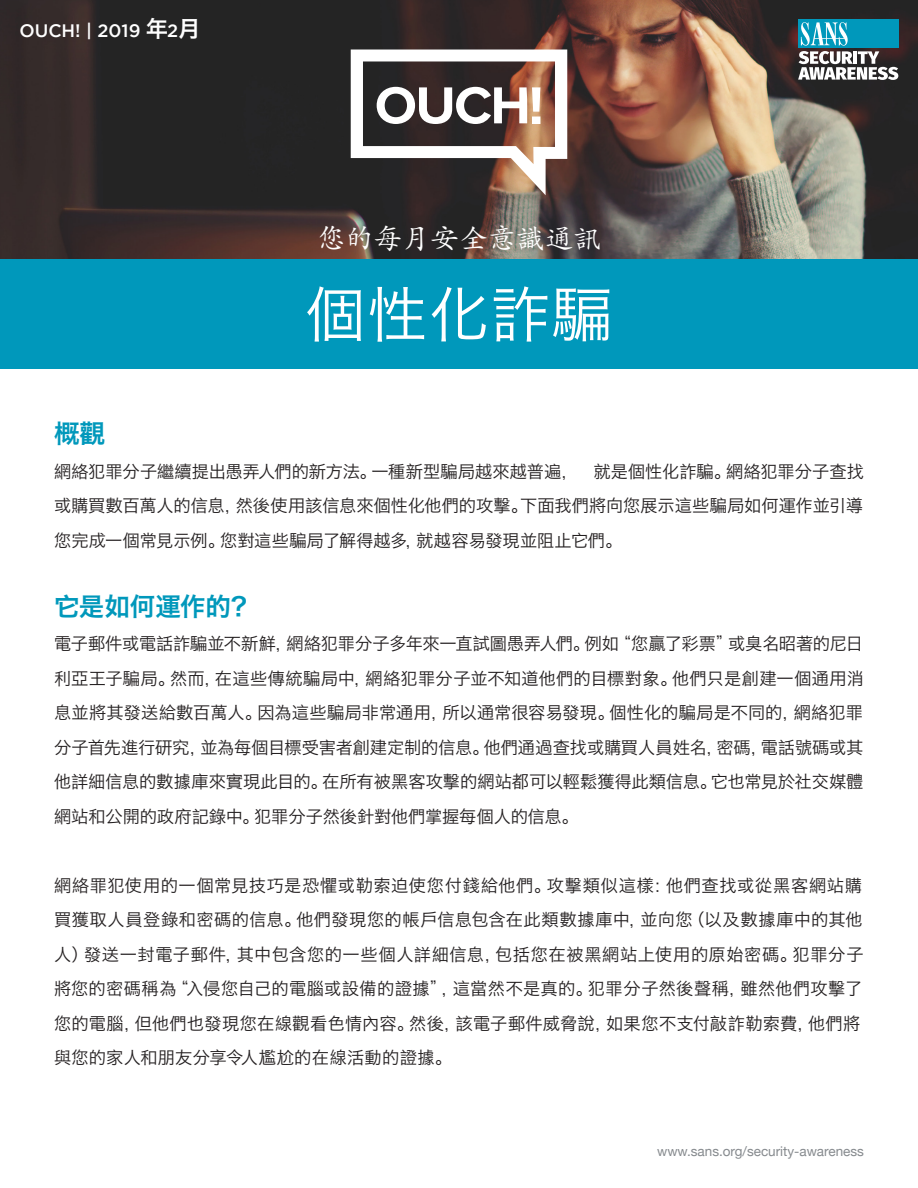
<style>
.page{position:relative;width:918px;height:1188px;background:#fff}
.page>*{position:absolute;margin:0;border:0;box-sizing:border-box;transform-origin:0 0}
.t1{font:60px "Hira Kaku Pro W3";letter-spacing:.025em;color:#fff}
.t2{font:28.5px "Adobe Kaiti Std";color:#fff}
.MainText{font:25.5px "Hiragino Sans GB W6";letter-spacing:-.005em;color:#0098bb}
.t3{font:22.5px "Hiragino Sans GB W6";color:#fff}
.t4{font:500 18px "Gotham";color:#fff}
.MainText-2{font:17.25px/34.5px "Hiragino Sans GB W3";letter-spacing:.005em;color:#231f20}
.MainText-3{font:17.25px "Hiragino Sans GB W3";letter-spacing:.03em;color:#231f20}
.MainText-4{font:17.25px "Hiragino Sans GB W3";letter-spacing:.025em;color:#231f20}
.MainText-5{font:17.25px "Hiragino Sans GB W3";letter-spacing:.035em;color:#231f20}
.MainText-6{font:17.25px "Hiragino Sans GB W3";letter-spacing:-.015em;color:#231f20}
.MainText-7{font:17.25px "Hiragino Sans GB W3";letter-spacing:-.02em;color:#231f20}
.t5{font:13.5px "Helvetica Neue";color:#868a8e}
.s1{font-family:"Gotham";font-weight:500;font-size:18px}
</style>
<div class="page">
<img style="left:0;top:0;width:918px;height:259px">
<div style="left:0;top:259px;width:918px;height:110px;background:#0098bb"></div>
<svg style="left:351px;top:50px;width:216px;height:145px"></svg>
<div style="left:798px;top:19px;width:100px;height:29px;background:#0098bb"></div>
<svg style="left:798px;top:22px;width:100px;height:58px"></svg>
<p class="t3" style="left:146px;top:14px;width:56px">年月<span class="s1">2</span></p>
<p class="t4" style="left:19px;top:20px;width:123px">OUCH! | 2019</p>
<p class="MainText" style="left:54px;top:417px;width:53px">概觀</p>
<p class="t2" style="left:316px;top:221px;width:286px">您的每月安全意識通訊</p>
<p class="t1" style="left:306px;top:261px;width:307px">個性化詐騙</p>
<p class="MainText-2" style="left:54px;top:454px;width:324px">網絡犯罪分子繼續提出愚弄人們的新方法。</p>
<p class="MainText-2" style="left:371px;top:454px;width:209px">一種新型騙局越來越普遍，</p>
<p class="MainText-2" style="left:594px;top:454px;width:139px">就是個性化詐騙。</p>
<p class="MainText-2" style="left:726px;top:454px;width:139px">網絡犯罪分子查找</p>
<p class="MainText-2" style="left:54px;top:488px;width:189px">或購買數百萬人的信息，</p>
<p class="MainText-2" style="left:236px;top:488px;width:294px">然後使用該信息來個性化他們的攻擊。</p>
<p class="MainText-2" style="left:520px;top:488px;width:344px">下面我們將向您展示這些騙局如何運作並引導</p>
<p class="MainText-2" style="left:220px;top:523px;width:204px">您對這些騙局了解得越多，</p>
<p class="MainText-2" style="left:54px;top:523px;width:173px">您完成一個常見示例。</p>
<p class="MainText-2" style="left:416px;top:523px;width:208px">就越容易發現並阻止它們。</p>
<p class="MainText" style="left:54px;top:590px;width:204px">它是如何運作的?</p>
<p class="MainText-2" style="left:54px;top:626px;width:240px">電子郵件或電話詐騙並不新鮮，</p>
<p class="MainText-6" style="left:287px;top:633px;width:305px">網絡犯罪分子多年來一直試圖愚弄人們。</p>
<p class="MainText-2" style="left:585px;top:626px;width:36px">例如</p>
<p class="MainText-2" style="left:614px;top:626px;width:121px">“您贏了彩票”</p>
<p class="MainText-7" style="left:728px;top:633px;width:136px">或臭名昭著的尼日</p>
<p class="MainText-4" style="left:215px;top:668px;width:158px">在這些傳統騙局中，</p>
<p class="MainText-2" style="left:54px;top:661px;width:123px">利亞王子騙局。</p>
<p class="MainText-2" style="left:170px;top:661px;width:53px">然而，</p>
<p class="MainText-2" style="left:366px;top:661px;width:313px">網絡犯罪分子並不知道他們的目標對象。</p>
<p class="MainText-2" style="left:672px;top:661px;width:193px">他們只是創建一個通用消</p>
<p class="MainText-2" style="left:54px;top:695px;width:210px">息並將其發送給數百萬人。</p>
<p class="MainText-2" style="left:257px;top:695px;width:192px">因為這些騙局非常通用，</p>
<p class="MainText-2" style="left:442px;top:695px;width:174px">所以通常很容易發現。</p>
<p class="MainText-2" style="left:610px;top:695px;width:191px">個性化的騙局是不同的，</p>
<p class="MainText-2" style="left:794px;top:695px;width:71px">網絡犯罪</p>
<p class="MainText-2" style="left:54px;top:730px;width:154px">分子首先進行研究，</p>
<p class="MainText-2" style="left:200px;top:730px;width:290px">並為每個目標受害者創建定制的信息。</p>
<p class="MainText-2" style="left:484px;top:730px;width:241px">他們通過查找或購買人員姓名，</p>
<p class="MainText-2" style="left:717px;top:730px;width:53px">密碼，</p>
<p class="MainText-2" style="left:761px;top:730px;width:104px">電話號碼或其</p>
<p class="MainText-2" style="left:254px;top:764px;width:326px;text-indent:-200px">他詳細信息的數據庫來實現此目的。<br>犯罪分子然後針對他們掌握每個人的信息。</p>
<p class="MainText-2" style="left:322px;top:764px;width:396px">在所有被黑客攻擊的網站都可以輕鬆獲得此類信息。</p>
<p class="MainText-2" style="left:711px;top:764px;width:154px">它也常見於社交媒體</p>
<p class="MainText-2" style="left:54px;top:799px;width:207px">網站和公開的政府記錄中。</p>
<p class="MainText-3" style="left:54px;top:875px;width:499px">網絡罪犯使用的一個常見技巧是恐懼或勒索迫使您付錢給他們。</p>
<p class="MainText-2" style="left:547px;top:868px;width:126px">攻擊類似這樣：</p>
<p class="MainText-5" style="left:666px;top:875px;width:197px">他們查找或從黑客網站購</p>
<p class="MainText-2" style="left:296px;top:902px;width:351px">他們發現您的帳戶信息包含在此類數據庫中，</p>
<p class="MainText-3" style="left:54px;top:909px;width:249px">買獲取人員登錄和密碼的信息。</p>
<p class="MainText-4" style="left:688px;top:909px;width:177px">（以及數據庫中的其他</p>
<p class="MainText-2" style="left:640px;top:902px;width:54px">並向您</p>
<p class="MainText-5" style="left:84px;top:944px;width:160px">發送一封電子郵件，</p>
<p class="MainText-2" style="left:54px;top:937px;width:36px">人）</p>
<p class="MainText-4" style="left:237px;top:944px;width:266px">其中包含您的一些個人詳細信息，</p>
<p class="MainText-3" style="left:495px;top:944px;width:303px">包括您在被黑網站上使用的原始密碼。</p>
<p class="MainText-2" style="left:793px;top:937px;width:73px">犯罪分子</p>
<p class="MainText-2" style="left:171px;top:971px;width:423px">“入侵您自己的電腦或設備的證據” 這當然不是真的。</p>
<p class="MainText-2" style="left:441px;top:971px;width:19px">，</p>
<p class="MainText-2" style="left:54px;top:971px;width:124px">將您的密碼稱為</p>
<p class="MainText-4" style="left:588px;top:978px;width:160px">犯罪分子然後聲稱，</p>
<p class="MainText-2" style="left:740px;top:971px;width:124px">雖然他們攻擊了</p>
<p class="MainText-2" style="left:135px;top:1006px;width:281px">但他們也發現您在線觀看色情內容。</p>
<p class="MainText-2" style="left:54px;top:1006px;width:400px">您的電腦，<br>與您的家人和朋友分享令人尷尬的在線活動的證據。</p>
<p class="MainText-2" style="left:409px;top:1006px;width:54px">然後，</p>
<p class="MainText-2" style="left:455px;top:1006px;width:158px">該電子郵件威脅說，</p>
<p class="MainText-2" style="left:606px;top:1006px;width:210px">如果您不支付敲詐勒索費，</p>
<p class="MainText-2" style="left:808px;top:1006px;width:54px">他們將</p>
<p class="t5" style="left:657px;top:1142px;width:208px">www.sans.org/security-awareness</p>
</div>
